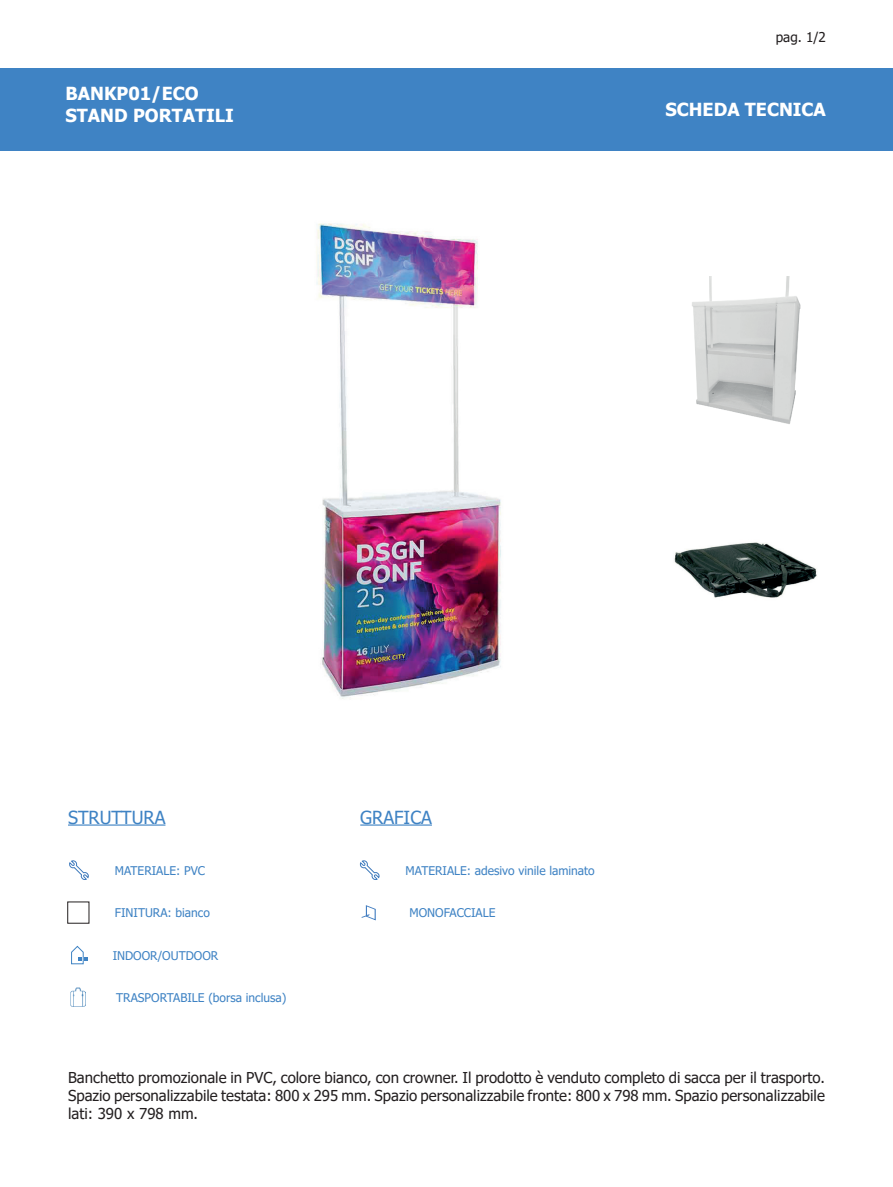
<style>
.page{position:relative;width:893px;height:1187px;background:#fff}
.page>*{position:absolute;margin:0;border:0;box-sizing:border-box;transform-origin:0 0}
.t1{font:700 18px/21.6px "Tahoma";color:#fff}
.t2{font:18px "Tahoma";color:#3f83c4}
.t3{font:15px/18px "Tahoma";color:#231f20;text-align:justify}
.t4{font:13.5px "Tahoma";color:#231f20}
.t5{font:12px "Tahoma";color:#3f83c4}
</style>
<div class="page">
<svg style="left:71px;top:945px;width:17px;height:19px"></svg>
<hr style="left:68px;top:824px;width:97px;height:1px;background:#3f83c4">
<svg style="left:69px;top:860px;width:20px;height:20px"></svg>
<svg style="left:360px;top:860px;width:20px;height:20px"></svg>
<hr style="left:360px;top:824px;width:72px;height:1px;background:#3f83c4">
<svg style="left:361px;top:905px;width:15px;height:15px"></svg>
<img style="left:70px;top:987px;width:16px;height:19px">
<img style="left:692px;top:276px;width:109px;height:148px">
<img style="left:674px;top:542px;width:143px;height:56px">
<div style="left:0;top:68px;width:893px;height:82px;background:#3f83c4"></div>
<img style="left:316px;top:223px;width:185px;height:476px">
<p class="t1" style="left:65px;top:84px;width:170px">BANKP01/ECO<br>STAND PORTATILI</p>
<p class="t4" style="left:776px;top:28px;width:52px">pag. 1/2</p>
<p class="t1" style="left:678px;top:91px;width:162px">SCHEDA TECNICA</p>
<p class="t1" style="left:665px;top:99px;width:162px">SCHEDA TECNICA</p>
<p class="t2" style="left:68px;top:804px;width:99px">STRUTTURA</p>
<p class="t2" style="left:360px;top:804px;width:73px">GRAFICA</p>
<p class="t5" style="left:115px;top:862px;width:92px">MATERIALE: PVC</p>
<p class="t5" style="left:406px;top:862px;width:191px">MATERIALE: adesivo vinile laminato</p>
<p class="t5" style="left:115px;top:904px;width:97px">FINITURA: bianco</p>
<p class="t5" style="left:113px;top:947px;width:107px">INDOOR/OUTDOOR</p>
<p class="t5" style="left:116px;top:989px;width:172px">TRASPORTABILE (borsa inclusa)</p>
<p class="t5" style="left:410px;top:904px;width:87px">MONOFACCIALE</p>
<p class="t3" style="left:68px;top:1069px;width:758px">Banchetto promozionale in PVC, colore bianco, con crowner. Il prodotto è venduto completo di sacca per il trasporto.<br>Spazio personalizzabile testata: 800 x 295 mm. Spazio personalizzabile fronte: 800 x 798 mm. Spazio personalizzabile lati: 390 x 798 mm.</p>
</div>
